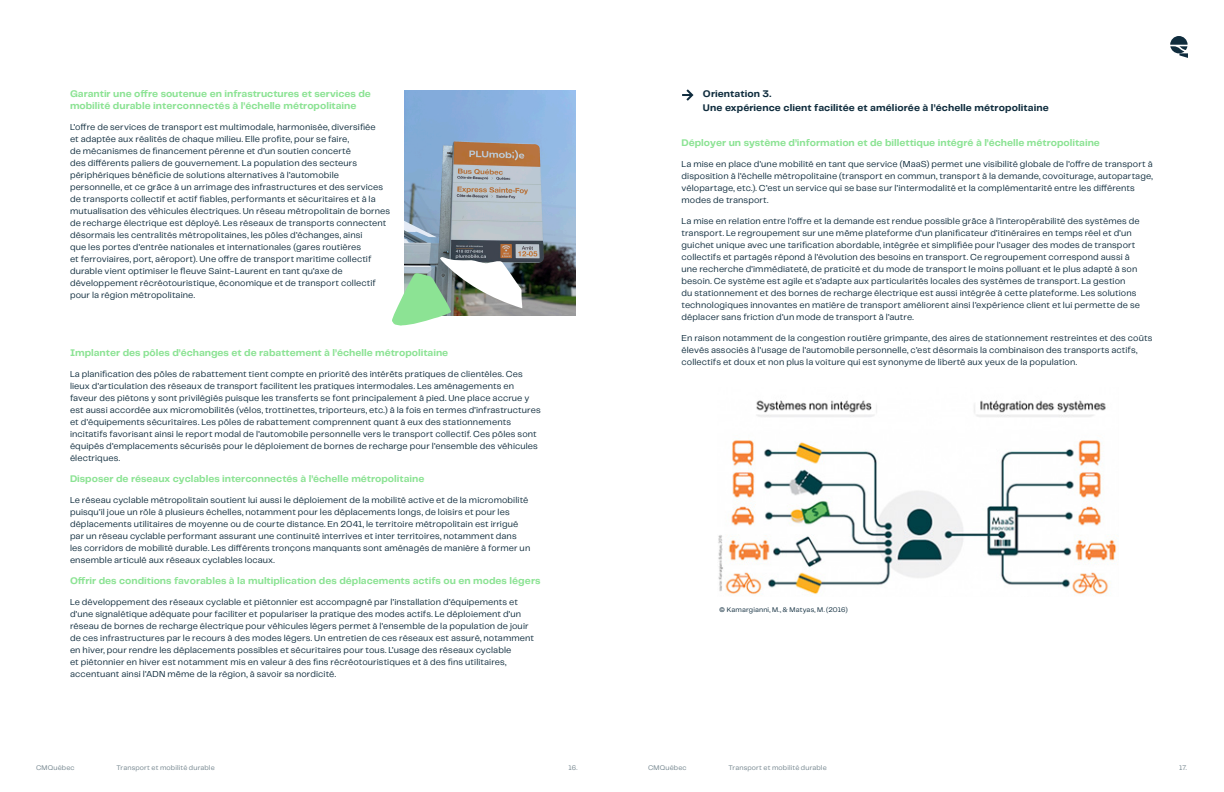
<style>
.page{position:relative;width:1224px;height:792px;background:#fff}
.page>*{position:absolute;margin:0;border:0;box-sizing:border-box;transform-origin:0 0}
.PP_Telegarph_-_9pt{font:700 10px/12px "PP Telegraf";color:#8ce394}
.PP_Telegraph_-_10pt{font:700 10px "PP Telegraf";color:#8ce394}
.PP_Telegraph_-_10pt-2{font:700 10px/14px "PP Telegraf";letter-spacing:.01em;color:#0f2c3d}
.PP_Telegarph_-_9pt-2{font:9px/12px "PP Telegraf";letter-spacing:.01em;color:#0f2c3d}
.t1{font:7px "PP Telegraf";letter-spacing:.02em;color:#72838c}
.PP_Telegraph_-_10pt-3{font:7px "PP Telegraf";letter-spacing:.02em;color:#0f2c3d}
</style>
<div class="page">
<img style="left:405px;top:90px;width:171px;height:225px">
<svg style="left:1170px;top:36px;width:18px;height:22px"></svg>
<img style="left:718px;top:400px;width:400px;height:196px">
<svg style="left:682px;top:89px;width:12px;height:12px"></svg>
<svg style="left:392px;top:256px;width:130px;height:70px"></svg>
<p class="PP_Telegarph_-_9pt" style="left:70px;top:88px;width:302px">Garantir une offre soutenue en infrastructures et services de mobilité durable interconnectés à l’échelle métropolitaine</p>
<p class="PP_Telegarph_-_9pt-2" style="left:70px;top:121px;width:322px">L’offre de services de transport est multimodale, harmonisée, diversifiée<br>et adaptée aux réalités de chaque milieu. Elle profite, pour se faire,<br>de mécanismes de financement pérenne et d’un soutien concerté<br>des différents paliers de gouvernement. La population des secteurs périphériques bénéficie de solutions alternatives à l’automobile personnelle, et ce grâce à un arrimage des infrastructures et des services de transports collectif et actif fiables, performants et sécuritaires et à la mutualisation des véhicules électriques. Un réseau métropolitain de bornes de recharge électrique est déployé. Les réseaux de transports connectent désormais les centralités métropolitaines, les pôles d’échanges, ainsi<br>que les portes d’entrée nationales et internationales (gares routières<br>et ferroviaires, port, aéroport). Une offre de transport maritime collectif durable vient optimiser le fleuve Saint-Laurent en tant qu’axe de développement récréotouristique, économique et de transport collectif pour la région métropolitaine.</p>
<p class="PP_Telegarph_-_9pt" style="left:70px;top:347px;width:380px">Implanter des pôles d’échanges et de rabattement à l’échelle métropolitaine</p>
<p class="PP_Telegarph_-_9pt-2" style="left:70px;top:368px;width:472px">La planification des pôles de rabattement tient compte en priorité des intérêts pratiques de clientèles. Ces lieux d’articulation des réseaux de transport facilitent les pratiques intermodales. Les aménagements en faveur des piétons y sont privilégiés puisque les transferts se font principalement à pied. Une place accrue y est aussi accordée aux micromobilités (vélos, trottinettes, triporteurs, etc.) à la fois en termes d’infrastructures et d’équipements sécuritaires. Les pôles de rabattement comprennent quant à eux des stationnements incitatifs favorisant ainsi le report modal de l’automobile personnelle vers le transport collectif. Ces pôles sont équipés d’emplacements sécurisés pour le déploiement de bornes de recharge pour l’ensemble des véhicules électriques.</p>
<p class="PP_Telegarph_-_9pt" style="left:70px;top:473px;width:356px">Disposer de réseaux cyclables interconnectés à l’échelle métropolitaine</p>
<p class="PP_Telegarph_-_9pt-2" style="left:70px;top:494px;width:462px">Le réseau cyclable métropolitain soutient lui aussi le déploiement de la mobilité active et de la micromobilité puisqu’il joue un rôle à plusieurs échelles, notamment pour les déplacements longs, de loisirs et pour les déplacements utilitaires de moyenne ou de courte distance. En 2041, le territoire métropolitain est irrigué par un réseau cyclable performant assurant une continuité interrives et inter territoires, notamment dans les corridors de mobilité durable. Les différents tronçons manquants sont aménagés de manière à former un ensemble articulé aux réseaux cyclables locaux.</p>
<p class="PP_Telegarph_-_9pt" style="left:70px;top:575px;width:472px">Offrir des conditions favorables à la multiplication des déplacements actifs ou en modes légers</p>
<p class="PP_Telegarph_-_9pt-2" style="left:70px;top:596px;width:466px">Le développement des réseaux cyclable et piétonnier est accompagné par l’installation d’équipements et d’une signalétique adéquate pour faciliter et populariser la pratique des modes actifs. Le déploiement d’un réseau de bornes de recharge électrique pour véhicules légers permet à l’ensemble de la population de jouir de ces infrastructures par le recours à des modes légers. Un entretien de ces réseaux est assuré, notamment en hiver, pour rendre les déplacements possibles et sécuritaires pour tous. L’usage des réseaux cyclable<br>et piétonnier en hiver est notamment mis en valeur à des fins récréotouristiques et à des fins utilitaires, accentuant ainsi l’ADN même de la région, à savoir sa nordicité.</p>
<p class="PP_Telegraph_-_10pt-2" style="left:703px;top:86px;width:347px">Orientation 3.<br>Une expérience client facilitée et améliorée à l’échelle métropolitaine</p>
<p class="PP_Telegraph_-_10pt" style="left:682px;top:136px;width:420px">Déployer un système d’information et de billettique intégré à l’échelle métropolitaine</p>
<p class="PP_Telegarph_-_9pt-2" style="left:682px;top:158px;width:473px">La mise en place d’une mobilité en tant que service (MaaS) permet une visibilité globale de l’offre de transport à disposition à l’échelle métropolitaine (transport en commun, transport à la demande, covoiturage, autopartage, vélopartage, etc.). C’est un service qui se base sur l’intermodalité et la complémentarité entre les différents modes de transport.</p>
<p class="PP_Telegarph_-_9pt-2" style="left:682px;top:215px;width:460px">La mise en relation entre l’offre et la demande est rendue possible grâce à l’interopérabilité des systèmes de transport. Le regroupement sur une même plateforme d’un planificateur d’itinéraires en temps réel et d’un guichet unique avec une tarification abordable, intégrée et simplifiée pour l’usager des modes de transport collectifs et partagés répond à l’évolution des besoins en transport. Ce regroupement correspond aussi à une recherche d’immédiateté, de praticité et du mode de transport le moins polluant et le plus adapté à son besoin. Ce système est agile et s’adapte aux particularités locales des systèmes de transport. La gestion<br>du stationnement et des bornes de recharge électrique est aussi intégrée à cette plateforme. Les solutions technologiques innovantes en matière de transport améliorent ainsi l’expérience client et lui permette de se déplacer sans friction d’un mode de transport à l’autre.</p>
<p class="PP_Telegarph_-_9pt-2" style="left:682px;top:332px;width:472px">En raison notamment de la congestion routière grimpante, des aires de stationnement restreintes et des coûts élevés associés à l’usage de l’automobile personnelle, c’est désormais la combinaison des transports actifs, collectifs et doux et non plus la voiture qui est synonyme de liberté aux yeux de la population.</p>
<p class="PP_Telegraph_-_10pt-3" style="left:719px;top:605px;width:130px">© Kamargianni, M., &amp; Matyas, M. (2016)</p>
<p class="t1" style="left:36px;top:763px;width:40px">CMQuébec</p>
<p class="t1" style="left:117px;top:763px;width:100px">Transport et mobilité durable</p>
<p class="t1" style="left:648px;top:763px;width:40px">CMQuébec</p>
<p class="t1" style="left:729px;top:763px;width:100px">Transport et mobilité durable</p>
<p class="t1" style="left:569px;top:763px;width:11px">16.</p>
<p class="t1" style="left:1179px;top:763px;width:9px">17.</p>
</div>
